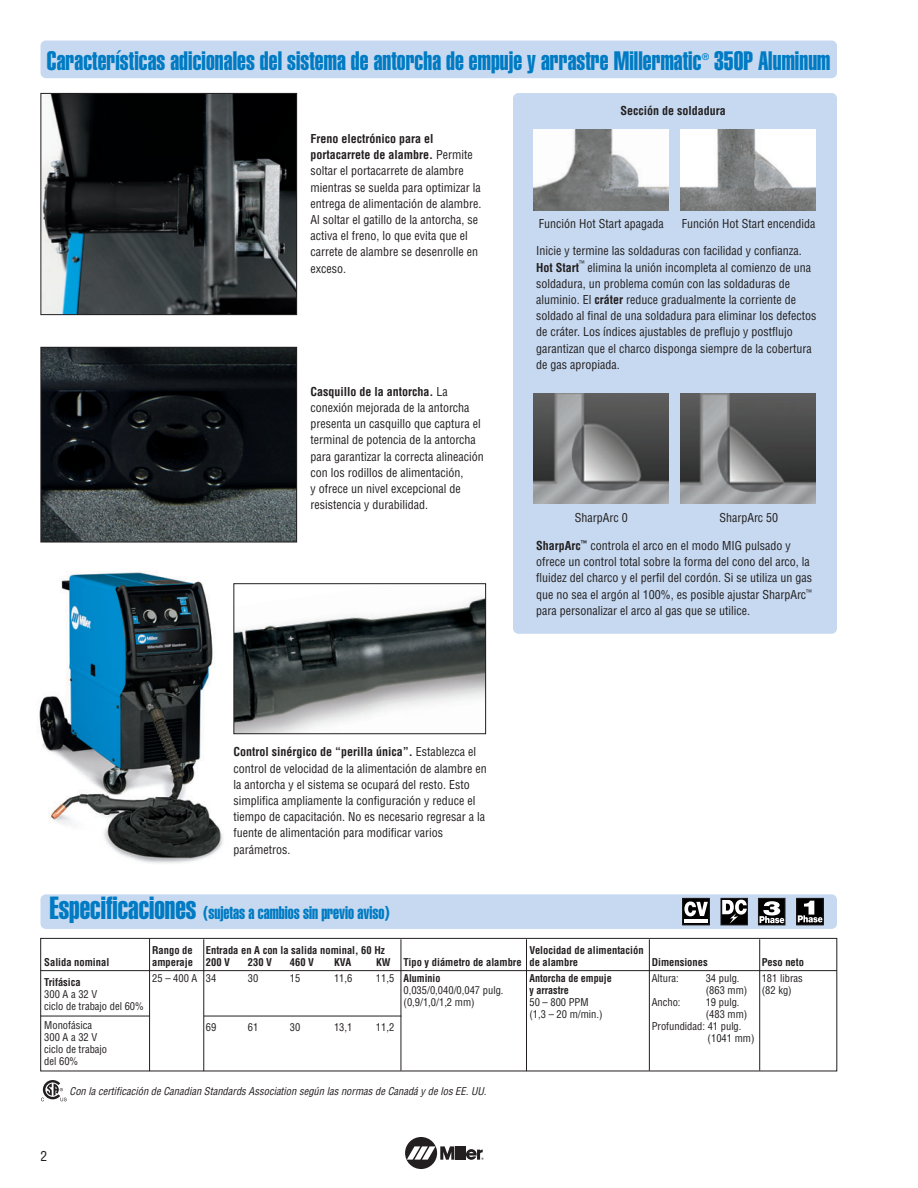
<style>
.page{position:relative;width:918px;height:1188px;background:#fff}
.page>*{position:absolute;margin:0;border:0;box-sizing:border-box;transform-origin:0 0}
.t1{font:26.25px "Helvetica Extra Compressed";letter-spacing:.005em;color:#007bc3}
.t2{font:18px "Helvetica Extra Compressed";color:#007bc3}
.t3{font:condensed 13.5px "Helvetica";color:#231f20}
.t4{font:condensed 12px/16.2px "Helvetica";color:#231f20}
.t5{font:700 condensed 12px "Helvetica";color:#231f20}
.t6{font:condensed 10.5px/12px "Helvetica";color:#231f20}
.t7{font:700 condensed 10.5px/12px "Helvetica";color:#231f20}
.t8{font:italic condensed 10.5px "Helvetica";color:#231f20}
.t9{font:700 condensed 10.5px/12px "Helvetica";color:#231f20;scale:.96 1}
.t10{font:700 condensed 9px "Helvetica";color:#007bc3}
.t11{font:condensed 7.5px "Helvetica";color:#231f20;scale:.95 1}
.s1{font-weight:700}
.s2{font-size:31.5px}
</style>
<div class="page">
<div style="left:40px;top:938px;width:797px;height:133px;border:1px solid #231f20"></div>
<div style="left:405px;top:1137px;width:32px;height:32px;background:#231f20;border-radius:50%"></div>
<hr style="left:459px;top:1146px;width:3px;height:14px;background:#231f20">
<hr style="left:463px;top:1146px;width:3px;height:14px;background:#231f20">
<svg style="left:407px;top:1146px;width:51px;height:14px"></svg>
<svg style="left:466px;top:1149px;width:18px;height:11px"></svg>
<div style="left:40px;top:894px;width:797px;height:35px;background:#c6d9f0;border-radius:5px"></div>
<svg style="left:799px;top:900px;width:23px;height:23px"></svg>
<div style="left:797px;top:898px;width:27px;height:27px;border:1px solid #231f20"></div>
<svg style="left:760px;top:900px;width:23px;height:23px"></svg>
<div style="left:758px;top:898px;width:27px;height:27px;border:1px solid #231f20"></div>
<svg style="left:723px;top:900px;width:23px;height:23px"></svg>
<div style="left:721px;top:898px;width:27px;height:27px;border:1px solid #231f20"></div>
<svg style="left:684px;top:900px;width:24px;height:19px"></svg>
<hr style="left:684px;top:919px;width:24px;height:4px;background:#fff">
<div style="left:682px;top:898px;width:28px;height:27px;border:1px solid #231f20"></div>
<svg style="left:41px;top:1080px;width:26px;height:21px"></svg>
<div style="left:40px;top:40px;width:797px;height:38px;background:#c6d9f0;border-radius:5px"></div>
<div style="left:513px;top:93px;width:324px;height:541px;background:#c6d9f0;border-radius:5px"></div>
<img style="left:42px;top:349px;width:253px;height:191px">
<div style="left:40px;top:347px;width:257px;height:195px;border:1px solid #231f20"></div>
<img style="left:42px;top:95px;width:253px;height:218px">
<div style="left:40px;top:93px;width:257px;height:222px;border:1px solid #231f20"></div>
<img style="left:681px;top:129px;width:135px;height:82px">
<img style="left:534px;top:129px;width:135px;height:82px">
<img style="left:681px;top:394px;width:135px;height:110px">
<img style="left:534px;top:394px;width:135px;height:110px">
<img style="left:39px;top:571px;width:201px;height:293px">
<img style="left:235px;top:585px;width:249px;height:147px">
<div style="left:233px;top:583px;width:253px;height:151px;border:1px solid #231f20"></div>
<hr style="left:149px;top:938px;width:1px;height:133px;background:#231f20">
<hr style="left:204px;top:939px;width:1px;height:132px;background:#231f20">
<hr style="left:401px;top:939px;width:1px;height:132px;background:#231f20">
<hr style="left:526px;top:939px;width:1px;height:132px;background:#231f20">
<hr style="left:649px;top:939px;width:1px;height:132px;background:#231f20">
<hr style="left:759px;top:939px;width:1px;height:132px;background:#231f20">
<hr style="left:40px;top:970px;width:797px;height:1px;background:#231f20">
<hr style="left:40px;top:1016px;width:110px;height:1px;background:#231f20">
<hr style="left:204px;top:1016px;width:197px;height:1px;background:#231f20">
<h1 class="t1" style="left:47px;top:51px;width:656px">Características adicionales del sistema de antorcha de empuje y arrastre Millermatic</h1>
<p class="t10" style="left:702px;top:54px;width:9px">®</p>
<h1 class="t1" style="left:714px;top:51px;width:118px">350P Aluminum</h1>
<p class="t4" style="left:310px;top:132px;width:172px"><span class="s1">Freno electrónico para el portacarrete de alambre.</span> Permite soltar el portacarrete de alambre mientras se suelda para optimizar la entrega de alimentación de alambre.<br>Al soltar el gatillo de la antorcha, se activa el freno, lo que evita que el carrete de alambre se desenrolle en exceso.</p>
<p class="t4" style="left:310px;top:384px;width:175px"><span class="s1">Casquillo de la antorcha.</span> La conexión mejorada de la antorcha presenta un casquillo que captura el terminal de potencia de la antorcha para garantizar la correcta alineación con los rodillos de alimentación,<br>y ofrece un nivel excepcional de resistencia y durabilidad.</p>
<p class="t5" style="left:620px;top:106px;width:107px">Sección de soldadura</p>
<p class="t4" style="left:539px;top:217px;width:126px">Función Hot Start apagada</p>
<p class="t4" style="left:682px;top:217px;width:135px">Función Hot Start encendida</p>
<p class="t4" style="left:536px;top:244px;width:267px">Inicie y termine las soldaduras con facilidad y confianza.</p>
<p class="t5" style="left:536px;top:263px;width:45px">Hot Start</p>
<p class="t11" style="left:579px;top:260px;width:7px">™</p>
<p class="t4" style="left:536px;top:260px;width:282px;text-indent:51px">elimina la unión incompleta al comienzo de una soldadura, un problema común con las soldaduras de aluminio. El <span class="s1">cráter</span> reduce gradualmente la corriente de soldado al final de una soldadura para eliminar los defectos de cráter. Los índices ajustables de preflujo y postflujo garantizan que el charco disponga siempre de la cobertura de gas apropiada.</p>
<p class="t4" style="left:575px;top:511px;width:54px">SharpArc 0</p>
<p class="t4" style="left:719px;top:511px;width:60px">SharpArc 50</p>
<p class="t4" style="left:536px;top:538px;width:277px"><span class="s1">SharpArc</span><sup>™</sup> controla el arco en el modo MIG pulsado y ofrece un control total sobre la forma del cono del arco, la fluidez del charco y el perfil del cordón. Si se utiliza un gas que no sea el argón al 100%, es posible ajustar SharpArc<sup>™ </sup>para personalizar el arco al gas que se utilice.</p>
<p class="t4" style="left:233px;top:745px;width:255px"><span class="s1">Control sinérgico de “perilla única”.</span> Establezca el control de velocidad de la alimentación de alambre en la antorcha y el sistema se ocupará del resto. Esto simplifica ampliamente la configuración y reduce el tiempo de capacitación. No es necesario regresar a la fuente de alimentación para modificar varios parámetros.</p>
<h2 class="t2" style="left:50px;top:906px;width:342px"><span class="s2">Especificaciones</span> (sujetas a cambios sin previo aviso)</h2>
<p class="t7" style="left:44px;top:952px;width:67px;line-height:20.7px">Salida nominal<br>Trifásica</p>
<p class="t6" style="left:44px;top:989px;width:101px">300 A a 32 V<br>ciclo de trabajo del 60%</p>
<p class="t6" style="left:44px;top:1020px;width:64px">Monofásica<br>300 A a 32 V ciclo de trabajo del 60%</p>
<p class="t7" style="left:152px;top:945px;width:42px">Rango de amperaje</p>
<p class="t6" style="left:152px;top:973px;width:47px">25 – 400 A</p>
<p class="t7" style="left:206px;top:945px;width:181px">Entrada en A con la salida nominal, 60 Hz<br>200 V</p>
<p class="t7" style="left:248px;top:957px;width:26px">230 V</p>
<p class="t7" style="left:290px;top:957px;width:26px">460 V</p>
<p class="t7" style="left:334px;top:957px;width:19px">KVA</p>
<p class="t7" style="left:376px;top:957px;width:16px">KW</p>
<p class="t6" style="left:206px;top:973px;width:12px">34</p>
<p class="t6" style="left:248px;top:973px;width:12px">30</p>
<p class="t6" style="left:290px;top:973px;width:12px">15</p>
<p class="t6" style="left:334px;top:973px;width:20px">11,6</p>
<p class="t6" style="left:376px;top:973px;width:20px">11,5</p>
<p class="t6" style="left:206px;top:1022px;width:12px">69</p>
<p class="t6" style="left:248px;top:1022px;width:12px">61</p>
<p class="t6" style="left:290px;top:1022px;width:12px">30</p>
<p class="t6" style="left:334px;top:1022px;width:20px">13,1</p>
<p class="t6" style="left:376px;top:1022px;width:20px">11,2</p>
<p class="t7" style="left:404px;top:955px;width:120px;line-height:16.4px">Tipo y diámetro de alambre<br>Aluminio</p>
<p class="t6" style="left:404px;top:985px;width:102px">0,035/0,040/0,047 pulg. (0,9/1,0/1,2 mm)</p>
<p class="t7" style="left:529px;top:945px;width:116px">Velocidad de alimentación de alambre</p>
<p class="t9" style="left:529px;top:973px;width:87px">Antorcha de empuje y arrastre</p>
<p class="t6" style="left:529px;top:997px;width:75px">50 – 800 PPM (1,3 – 20 m/min.)</p>
<p class="t7" style="left:652px;top:957px;width:57px">Dimensiones</p>
<p class="t6" style="left:652px;top:973px;width:29px">Altura:</p>
<p class="t6" style="left:706px;top:973px;width:43px">34 pulg. (863 mm)</p>
<p class="t6" style="left:652px;top:997px;width:30px">Ancho:</p>
<p class="t6" style="left:706px;top:997px;width:35px">19 pulg.</p>
<p class="t6" style="left:706px;top:1009px;width:43px">(483 mm)</p>
<p class="t6" style="left:652px;top:1021px;width:91px">Profundidad: 41 pulg.</p>
<p class="t6" style="left:708px;top:1033px;width:48px">(1041 mm)</p>
<p class="t7" style="left:762px;top:957px;width:44px">Peso neto</p>
<p class="t6" style="left:762px;top:973px;width:43px">181 libras (82 kg)</p>
<p class="t8" style="left:70px;top:1087px;width:421px">Con la certificación de Canadian Standards Association según las normas de Canadá y de los EE.UU.</p>
<p class="t3" style="left:41px;top:1151px;width:8px">2</p>
</div>
